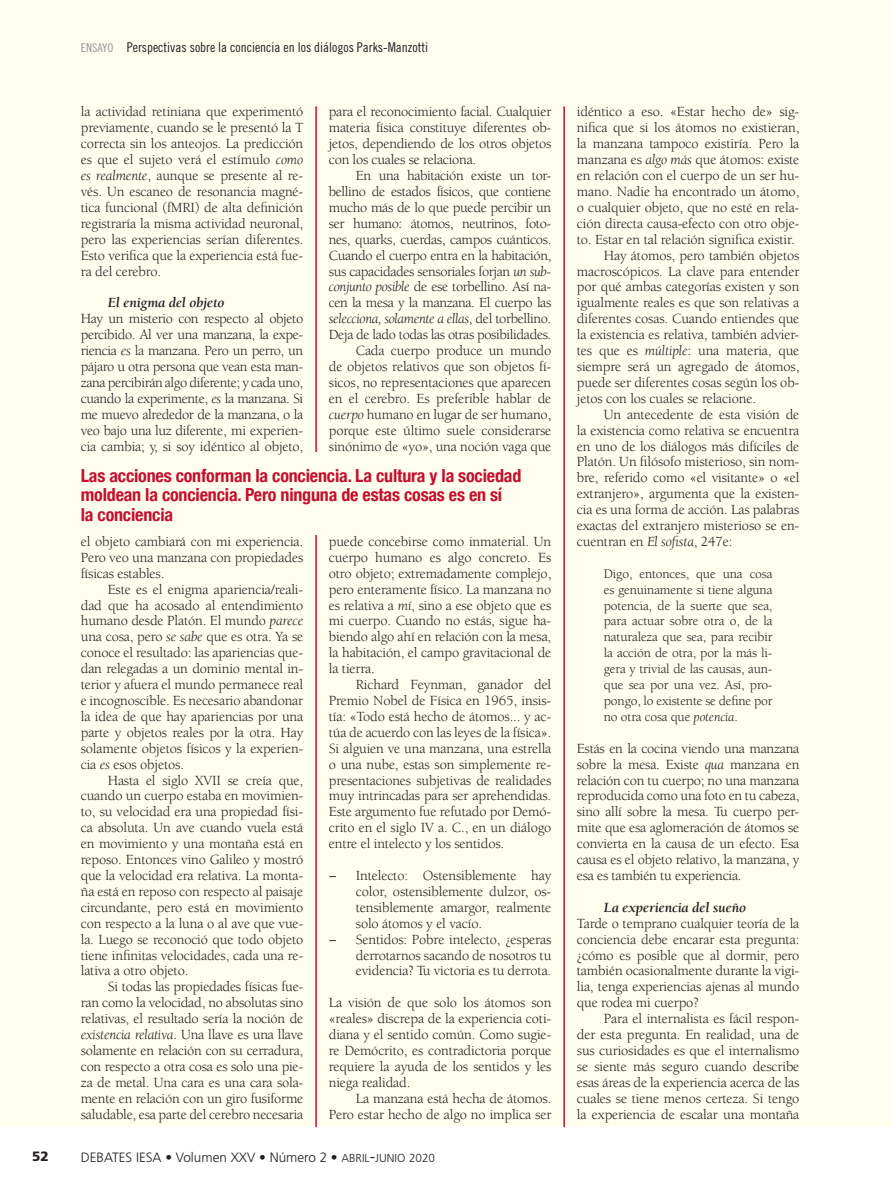
<style>
.page{position:relative;width:893px;height:1191px;background:#fff}
.page>*{position:absolute;margin:0;border:0;box-sizing:border-box;transform-origin:0 0}
.t1{font:700 condensed 18px/19.5px "Helvetica Neue";letter-spacing:-.01em;color:#c3102f}
.t2{font:14.4px/15.9px "Berkeley Std";letter-spacing:-.01em;color:#231f20;text-align:justify}
.Heading_2{font:italic 700 14.4px "Berkeley Std";letter-spacing:-.01em;color:#231f20}
.t3{font:13.5px/15.9px "Berkeley Std";letter-spacing:-.01em;color:#231f20;text-align:justify}
.t4{font:13.5px "Trade Gothic LT Std Cn 18";color:#231f20}
.t5{font:300 13.5px "Frutiger";color:#231f20}
.t6{font:900 13.5px "Frutiger";color:#231f20}
.s1{font-size:12px;color:#939598}
.s2{font-style:italic}
.s3{font-size:11.55px}
.s4{font-size:16.5px}
.s5{font-size:11.7px}
</style>
<div class="page">
<div style="left:0;top:0;width:893px;height:1127px;background:#fffdee"></div>
<hr style="left:315px;top:106px;width:2px;height:1021px;background:#c3102f">
<hr style="left:563px;top:106px;width:2px;height:1021px;background:#c3102f">
<div style="left:281px;top:452px;width:70px;height:82px;background:#fffdee"></div>
<p class="t4" style="left:81px;top:39px;width:349px"><span class="s1">ENSAYO</span> Perspectivas sobre la conciencia en los diálogos Parks-Manzotti</p>
<p class="t2" style="left:81px;top:104px;width:224px">la actividad retiniana que experimentó previamente, cuando se le presentó la T correcta sin los anteojos. La predicción es que el sujeto verá el estímulo <span class="s2">como es realmente</span>, aunque se presente al re&shy;vés. Un escaneo de resonancia magné&shy;tica funcional (fMRI) de alta definición registraría la misma actividad neuronal, pero las experiencias serían diferentes.<br>Esto verifica que la experiencia está fue&shy;ra del cerebro.</p>
<p class="Heading_2" style="left:108px;top:295px;width:118px">El enigma del objeto</p>
<p class="t2" style="left:81px;top:311px;width:224px">Hay un misterio con respecto al objeto percibido. Al ver una manzana, la expe&shy;riencia <span class="s2">es</span> la manzana. Pero un perro, un pájaro u otra persona que vean esta man&shy;zana percibirán algo diferente; y cada uno, cuando la experimente, <span class="s2">es</span> la manzana. Si me muevo alrededor de la manzana, o la veo bajo una luz diferente, mi experien&shy;cia cambia; y, si soy idéntico al objeto,</p>
<p class="t2" style="left:329px;top:104px;width:224px">para el reconocimiento facial. Cualquier materia física constituye diferentes ob&shy;jetos, dependiendo de los otros objetos con los cuales se relaciona.</p>
<p class="t2" style="left:329px;top:168px;width:224px;text-indent:27px">En una habitación existe un tor&shy;bellino de estados físicos, que contiene mucho más de lo que puede percibir un ser humano: átomos, neutrinos, foto&shy;nes, quarks, cuerdas, campos cuánticos.<br>Cuando el cuerpo entra en la habitación, sus capacidades sensoriales forjan <span class="s2">un sub&shy;conjunto posible</span> de ese torbellino. Así na&shy;cen la mesa y la manzana. El cuerpo las <span class="s2">selecciona, solamente a ellas</span>, del torbellino.<br>Deja de lado todas las otras posibilidades.</p>
<p class="t2" style="left:329px;top:343px;width:224px;text-indent:27px">Cada cuerpo produce un mundo de objetos relativos que son objetos fí&shy;sicos, no representaciones que aparecen en el cerebro. Es preferible hablar de <span class="s2">cuerpo</span> humano en lugar de ser humano, porque este último suele considerarse sinónimo de «yo», una noción vaga que</p>
<p class="t1" style="left:81px;top:464px;width:442px">Las acciones conforman la conciencia. La cultura y la sociedad moldean la conciencia. Pero ninguna de estas cosas es en sí</p>
<p class="t1" style="left:81px;top:503px;width:94px">la conciencia</p>
<p class="t2" style="left:81px;top:534px;width:224px">el objeto cambiará con mi experiencia.<br>Pero veo una manzana con propiedades físicas estables.</p>
<p class="t2" style="left:81px;top:581px;width:224px;text-indent:27px">Este es el enigma apariencia/reali&shy;dad que ha acosado al entendimiento humano desde Platón. El mundo <span class="s2">parece </span>una cosa, pero <span class="s2">se sabe</span> que es otra. Ya se conoce el resultado: las apariencias que&shy;dan relegadas a un dominio mental in&shy;terior y afuera el mundo permanece real e incognoscible. Es necesario abandonar la idea de que hay apariencias por una parte y objetos reales por la otra. Hay solamente objetos físicos y la experien&shy;cia <span class="s2">es</span> esos objetos.</p>
<p class="t2" style="left:81px;top:772px;width:224px;text-indent:27px">Hasta el siglo XVII se creía que, cuando un cuerpo estaba en movimien&shy;to, su velocidad era una propiedad físi&shy;ca absoluta. Un ave cuando vuela está en movimiento y una montaña está en reposo. Entonces vino Galileo y mostró que la velocidad era relativa. La monta&shy;ña está en reposo con respecto al paisaje circundante, pero está en movimiento con respecto a la luna o al ave que vue&shy;la. Luego se reconoció que todo objeto tiene infinitas velocidades, cada una re&shy;lativa a otro objeto.</p>
<p class="t2" style="left:81px;top:979px;width:224px;text-indent:27px">Si todas las propiedades físicas fue&shy;ran como la velocidad, no absolutas sino relativas, el resultado sería la noción de <span class="s2">existencia relativa</span>. Una llave es una llave solamente en relación con su cerradura, con respecto a otra cosa es solo una pie&shy;za de metal. Una cara es una cara sola&shy;mente en relación con un giro fusiforme saludable, esa parte del cerebro necesaria</p>
<p class="t2" style="left:329px;top:534px;width:224px">puede concebirse como inmaterial. Un cuerpo humano es algo concreto. Es otro objeto; extremadamente complejo, pero enteramente físico. La manzana no es relativa a <span class="s2">mí</span>, sino a ese objeto que es mi cuerpo. Cuando no estás, sigue ha&shy;biendo algo ahí en relación con la mesa, la habitación, el campo gravitacional de la tierra.</p>
<p class="t2" style="left:329px;top:677px;width:224px;text-indent:27px">Richard Feynman, ganador del Premio Nobel de Física en 1965, insis&shy;tía: «Todo está hecho de átomos... y ac&shy;túa de acuerdo con las leyes de la física».<br>Si alguien ve una manzana, una estrella o una nube, estas son simplemente re&shy;presentaciones subjetivas de realidades muy intrincadas para ser aprehendidas.<br>Este argumento fue refutado por Demó&shy;crito en el siglo IV a. C., en un diálogo entre el intelecto y los sentidos.</p>
<p class="t2" style="left:356px;top:867px;width:197px">Intelecto: Ostensiblemente hay color, ostensiblemente dulzor, os&shy;tensiblemente amargor, realmente solo átomos y el vacío.</p>
<p class="t2" style="left:356px;top:931px;width:197px">Sentidos: Pobre intelecto, ¿esperas derrotarnos sacando de nosotros tu evidencia? Tu victoria es tu derrota.</p>
<p class="t2" style="left:329px;top:995px;width:224px">La visión de que solo los átomos son «reales» discrepa de la experiencia coti&shy;diana y el sentido común. Como sugie&shy;re Demócrito, es contradictoria porque requiere la ayuda de los sentidos y les niega realidad.</p>
<p class="t2" style="left:329px;top:1090px;width:224px;text-align:right">La manzana está hecha de átomos.<br>Pero estar hecho de algo no implica ser</p>
<p class="t6" style="left:32px;top:1148px;width:18px">52</p>
<p class="t5" style="left:81px;top:1150px;width:356px">DEBATES IESA • Volumen XXV • Número 2 • <span class="s3">ABRIL</span><span class="s4">-</span><span class="s3">JUNIO</span> <span class="s5">2020</span></p>
<p class="t2" style="left:577px;top:104px;width:224px">idéntico a eso. «Estar hecho de» sig&shy;nifica que si los átomos no existieran, la manzana tampoco existiría. Pero la manzana es <span class="s2">algo más</span> que átomos: existe en relación con el cuerpo de un ser hu&shy;mano. Nadie ha encontrado un átomo, o cualquier objeto, que no esté en rela&shy;ción directa causa-efecto con otro obje&shy;to. Estar en tal relación significa existir.</p>
<p class="t2" style="left:577px;top:247px;width:224px;text-indent:27px">Hay átomos, pero también objetos macroscópicos. La clave para entender por qué ambas categorías existen y son igualmente reales es que son relativas a diferentes cosas. Cuando entiendes que la existencia es relativa, también advier&shy;tes que es <span class="s2">múltiple</span>: una materia, que siempre será un agregado de átomos, puede ser diferentes cosas según los ob&shy;jetos con los cuales se relacione.</p>
<p class="t2" style="left:577px;top:406px;width:224px;text-indent:27px">Un antecedente de esta visión de la existencia como relativa se encuentra en uno de los diálogos más difíciles de Platón. Un filósofo misterioso, sin nom&shy;bre, referido como «el visitante» o «el extranjero», argumenta que la existen&shy;cia es una forma de acción. Las palabras exactas del extranjero misterioso se en&shy;cuentran en <span class="s2">El sofista</span>, 247e:</p>
<p class="t3" style="left:604px;top:566px;width:170px">Digo, entonces, que una cosa es genuinamente si tiene alguna potencia, de la suerte que sea, para actuar sobre otra o, de la naturaleza que sea, para recibir la acción de otra, por la más li&shy;gera y trivial de las causas, aun&shy;que sea por una vez. Así, pro&shy;pongo, lo existente se define por no otra cosa que <span class="s2">potencia</span>.</p>
<p class="t2" style="left:577px;top:740px;width:224px">Estás en la cocina viendo una manzana sobre la mesa. Existe <span class="s2">qua</span> manzana en relación con tu cuerpo; no una manzana reproducida como una foto en tu cabeza, sino allí sobre la mesa. Tu cuerpo per&shy;mite que esa aglomeración de átomos se convierta en la causa de un efecto. Esa causa es el objeto relativo, la manzana, y esa es también tu experiencia.</p>
<p class="Heading_2" style="left:604px;top:899px;width:144px">La experiencia del sueño</p>
<p class="t2" style="left:577px;top:915px;width:224px">Tarde o temprano cualquier teoría de la conciencia debe encarar esta pregunta: ¿cómo es posible que al dormir, pero también ocasionalmente durante la vigi&shy;lia, tenga experiencias ajenas al mundo que rodea mi cuerpo?</p>
<p class="t2" style="left:577px;top:1011px;width:224px;text-indent:27px">Para el internalista es fácil respon&shy;der esta pregunta. En realidad, una de sus curiosidades es que el internalismo se siente más seguro cuando describe esas áreas de la experiencia acerca de las cuales se tiene menos certeza. Si tengo la experiencia de escalar una montaña</p>
</div>
